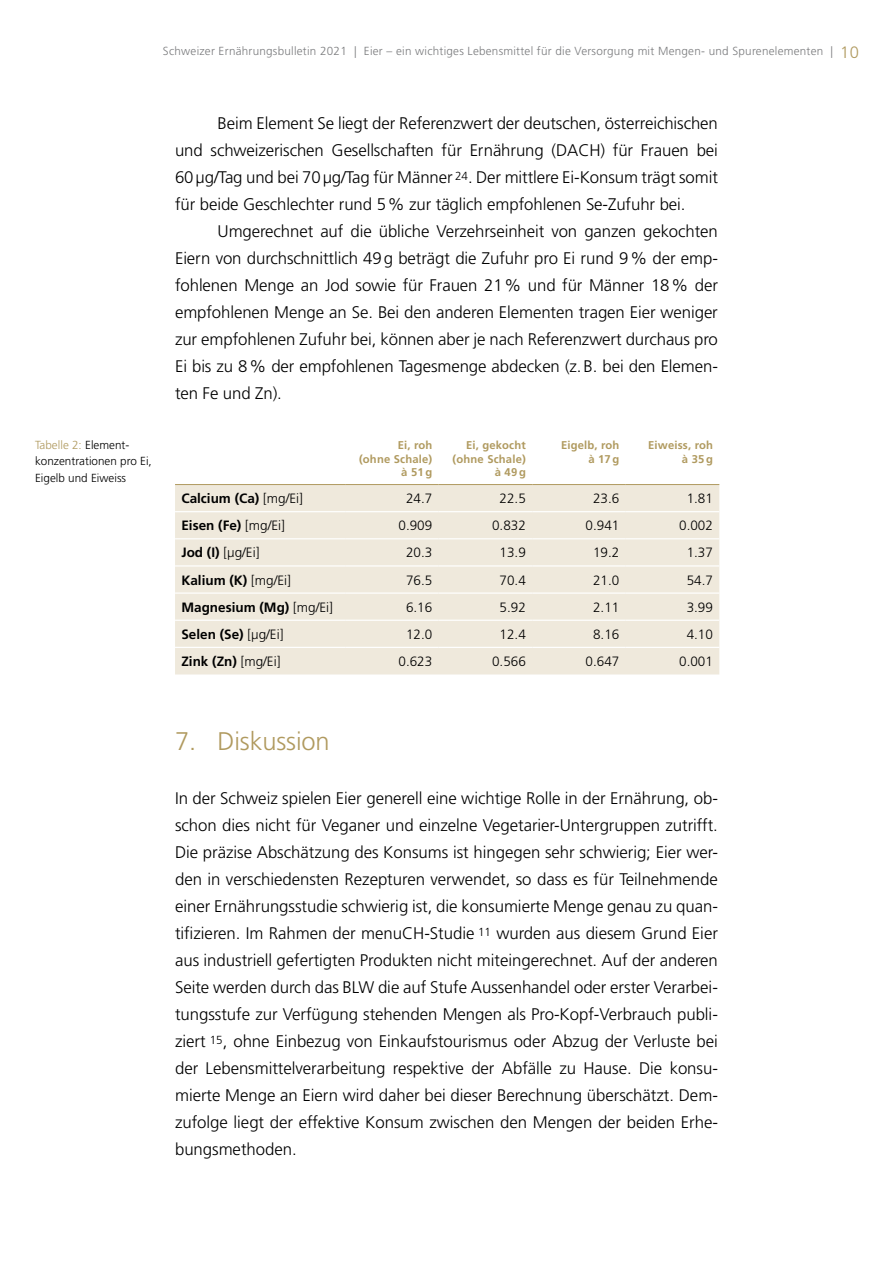
<style>
.page{position:relative;width:893px;height:1263px;background:#fff}
.page>*{position:absolute;margin:0;border:0;box-sizing:border-box;transform-origin:0 0}
.t1{font:300 25.5px "Frutiger";letter-spacing:-.005em;color:#b09a5f}
.t2{font:300 16.8px/27px "Frutiger";letter-spacing:-.005em;color:#000;text-align:justify}
.t3{font:300 13.5px "Frutiger";color:#000}
.t4{font:700 13.5px "Frutiger";color:#000}
.t5{font:300 11.7px "Frutiger";letter-spacing:.02em;color:#7b7c7e}
.t6{font:300 11.7px/16.5px "Frutiger";color:#000}
.t7{font:700 11.25px/13.5px "Frutiger";letter-spacing:.015em;color:#b09a5f;text-align:right}
.s1{font-size:16.5px;color:#b09a5f}
.s2{color:#b09a5f}
.s3{font-weight:300}
.s4{font-weight:700}
</style>
<div class="page">
<div style="left:175px;top:485px;width:544px;height:189px;background:#efe9dc"></div>
<hr style="left:175px;top:484px;width:170px;height:1px;background:#b09a5f">
<hr style="left:345px;top:484px;width:94px;height:1px;background:#b09a5f">
<hr style="left:439px;top:484px;width:93px;height:1px;background:#b09a5f">
<hr style="left:532px;top:484px;width:94px;height:1px;background:#b09a5f">
<hr style="left:626px;top:484px;width:93px;height:1px;background:#b09a5f">
<hr style="left:175px;top:511px;width:170px;height:1px;background:#fff">
<hr style="left:345px;top:511px;width:94px;height:1px;background:#fff">
<hr style="left:439px;top:511px;width:93px;height:1px;background:#fff">
<hr style="left:532px;top:511px;width:94px;height:1px;background:#fff">
<hr style="left:626px;top:511px;width:93px;height:1px;background:#fff">
<hr style="left:175px;top:538px;width:170px;height:1px;background:#fff">
<hr style="left:345px;top:538px;width:94px;height:1px;background:#fff">
<hr style="left:439px;top:538px;width:93px;height:1px;background:#fff">
<hr style="left:532px;top:538px;width:94px;height:1px;background:#fff">
<hr style="left:626px;top:538px;width:93px;height:1px;background:#fff">
<hr style="left:175px;top:565px;width:170px;height:1px;background:#fff">
<hr style="left:345px;top:565px;width:94px;height:1px;background:#fff">
<hr style="left:439px;top:565px;width:93px;height:1px;background:#fff">
<hr style="left:532px;top:565px;width:94px;height:1px;background:#fff">
<hr style="left:626px;top:565px;width:93px;height:1px;background:#fff">
<hr style="left:175px;top:592px;width:170px;height:2px;background:#fff">
<hr style="left:345px;top:592px;width:94px;height:2px;background:#fff">
<hr style="left:439px;top:592px;width:93px;height:2px;background:#fff">
<hr style="left:532px;top:592px;width:94px;height:2px;background:#fff">
<hr style="left:626px;top:592px;width:93px;height:2px;background:#fff">
<hr style="left:175px;top:620px;width:170px;height:1px;background:#fff">
<hr style="left:345px;top:620px;width:94px;height:1px;background:#fff">
<hr style="left:439px;top:620px;width:93px;height:1px;background:#fff">
<hr style="left:532px;top:620px;width:94px;height:1px;background:#fff">
<hr style="left:626px;top:620px;width:93px;height:1px;background:#fff">
<hr style="left:175px;top:647px;width:170px;height:1px;background:#fff">
<hr style="left:345px;top:647px;width:94px;height:1px;background:#fff">
<hr style="left:439px;top:647px;width:93px;height:1px;background:#fff">
<hr style="left:532px;top:647px;width:94px;height:1px;background:#fff">
<hr style="left:626px;top:647px;width:93px;height:1px;background:#fff">
<p class="t5" style="left:163px;top:45px;width:697px">Schweizer Ernährungsbulletin 2021 | Eier – ein wichtiges Lebensmittel für die Versorgung mit Mengen- und Spurenelementen | <span class="s1">10</span></p>
<p class="t6" style="left:35px;top:436px;width:118px"><span class="s2">Tabelle 2:</span> Element&shy;konzentrationen pro Ei,<br>Eigelb und Eiweiss</p>
<p class="t2" style="left:175px;top:110px;width:544px;text-indent:43px">Beim Element Se liegt der Referenzwert der deutschen, österreichischen und schweizerischen Gesellschaften für Ernährung (DACH) für Frauen bei 60µg/Tag und bei 70µg/Tag für Männer <sup>24</sup>. Der mittlere Ei-Konsum trägt somit für beide Geschlechter rund 5% zur täglich empfohlenen Se-Zufuhr bei.</p>
<p class="t2" style="left:175px;top:218px;width:544px;text-indent:43px">Umgerechnet auf die übliche Verzehrseinheit von ganzen gekochten Eiern von durchschnittlich 49g beträgt die Zufuhr pro Ei rund 9% der emp&shy;fohlenen Menge an Jod sowie für Frauen 21% und für Männer 18% der empfohlenen Menge an Se. Bei den anderen Elementen tragen Eier weniger zur empfohlenen Zufuhr bei, können aber je nach Referenzwert durchaus pro Ei bis zu 8% der empfohlenen Tagesmenge abdecken (z.B. bei den Elemen&shy;ten Fe und Zn).</p>
<p class="t7" style="left:359px;top:438px;width:75px">Ei, roh<br>(ohne Schale) à 51g</p>
<p class="t7" style="left:453px;top:438px;width:75px">Ei, gekocht (ohne Schale) à 49g</p>
<p class="t7" style="left:561px;top:438px;width:60px">Eigelb, roh à 17g</p>
<p class="t7" style="left:648px;top:438px;width:66px">Eiweiss, roh à 35g</p>
<p class="t4" style="left:181px;top:490px;width:123px">Calcium (Ca) <span class="s3">[mg/Ei]</span></p>
<p class="t3" style="left:406px;top:491px;width:28px">24.7</p>
<p class="t3" style="left:500px;top:491px;width:28px">22.5</p>
<p class="t3" style="left:593px;top:491px;width:28px">23.6</p>
<p class="t3" style="left:687px;top:491px;width:28px">1.81</p>
<p class="t4" style="left:181px;top:518px;width:105px">Eisen (Fe) <span class="s3">[mg/Ei]</span></p>
<p class="t3" style="left:399px;top:518px;width:35px">0.909</p>
<p class="t3" style="left:492px;top:518px;width:35px">0.832</p>
<p class="t3" style="left:586px;top:518px;width:35px">0.941</p>
<p class="t3" style="left:679px;top:518px;width:35px">0.002</p>
<p class="t3" style="left:181px;top:545px;width:80px"><span class="s4">Jod (I)</span> [µg/Ei]</p>
<p class="t3" style="left:406px;top:545px;width:28px">20.3</p>
<p class="t3" style="left:500px;top:545px;width:28px">13.9</p>
<p class="t3" style="left:593px;top:545px;width:28px">19.2</p>
<p class="t3" style="left:687px;top:545px;width:28px">1.37</p>
<p class="t4" style="left:181px;top:572px;width:111px">Kalium (K) <span class="s3">[mg/Ei]</span></p>
<p class="t3" style="left:406px;top:572px;width:28px">76.5</p>
<p class="t3" style="left:500px;top:572px;width:28px">70.4</p>
<p class="t3" style="left:593px;top:572px;width:28px">21.0</p>
<p class="t3" style="left:687px;top:572px;width:28px">54.7</p>
<p class="t4" style="left:181px;top:599px;width:153px">Magnesium (Mg) <span class="s3">[mg/Ei]</span></p>
<p class="t3" style="left:406px;top:599px;width:28px">6.16</p>
<p class="t3" style="left:500px;top:599px;width:28px">5.92</p>
<p class="t3" style="left:593px;top:599px;width:28px">2.11</p>
<p class="t3" style="left:687px;top:599px;width:28px">3.99</p>
<p class="t4" style="left:181px;top:626px;width:104px">Selen (Se) <span class="s3">[µg/Ei]</span></p>
<p class="t3" style="left:406px;top:626px;width:28px">12.0</p>
<p class="t3" style="left:500px;top:626px;width:28px">12.4</p>
<p class="t3" style="left:593px;top:626px;width:28px">8.16</p>
<p class="t3" style="left:687px;top:626px;width:28px">4.10</p>
<p class="t4" style="left:181px;top:653px;width:101px">Zink (Zn) <span class="s3">[mg/Ei]</span></p>
<p class="t3" style="left:399px;top:654px;width:35px">0.623</p>
<p class="t3" style="left:492px;top:654px;width:35px">0.566</p>
<p class="t3" style="left:586px;top:654px;width:35px">0.647</p>
<p class="t3" style="left:679px;top:654px;width:35px">0.001</p>
<h1 class="t1" style="left:175px;top:727px;width:156px">7. Diskussion</h1>
<p class="t2" style="left:175px;top:785px;width:544px">In der Schweiz spielen Eier generell eine wichtige Rolle in der Ernährung, ob&shy;schon dies nicht für Veganer und einzelne Vegetarier-Untergruppen zutrifft.<br>Die präzise Abschätzung des Konsums ist hingegen sehr schwierig; Eier wer&shy;den in verschiedensten Rezepturen verwendet, so dass es für Teilnehmende einer Ernährungsstudie schwierig ist, die konsumierte Menge genau zu quan&shy;tifizieren. Im Rahmen der menuCH-Studie <sup>11</sup> wurden aus diesem Grund Eier aus industriell gefertigten Produkten nicht miteingerechnet. Auf der anderen Seite werden durch das BLW die auf Stufe Aussenhandel oder erster Verarbei&shy;tungsstufe zur Verfügung stehenden Mengen als Pro-Kopf-Verbrauch publi&shy;ziert <sup>15</sup>, ohne Einbezug von Einkaufstourismus oder Abzug der Verluste bei der Lebensmittelverarbeitung respektive der Abfälle zu Hause. Die konsu&shy;mierte Menge an Eiern wird daher bei dieser Berechnung überschätzt. Dem&shy;zufolge liegt der effektive Konsum zwischen den Mengen der beiden Erhe&shy;bungsmethoden.</p>
</div>
